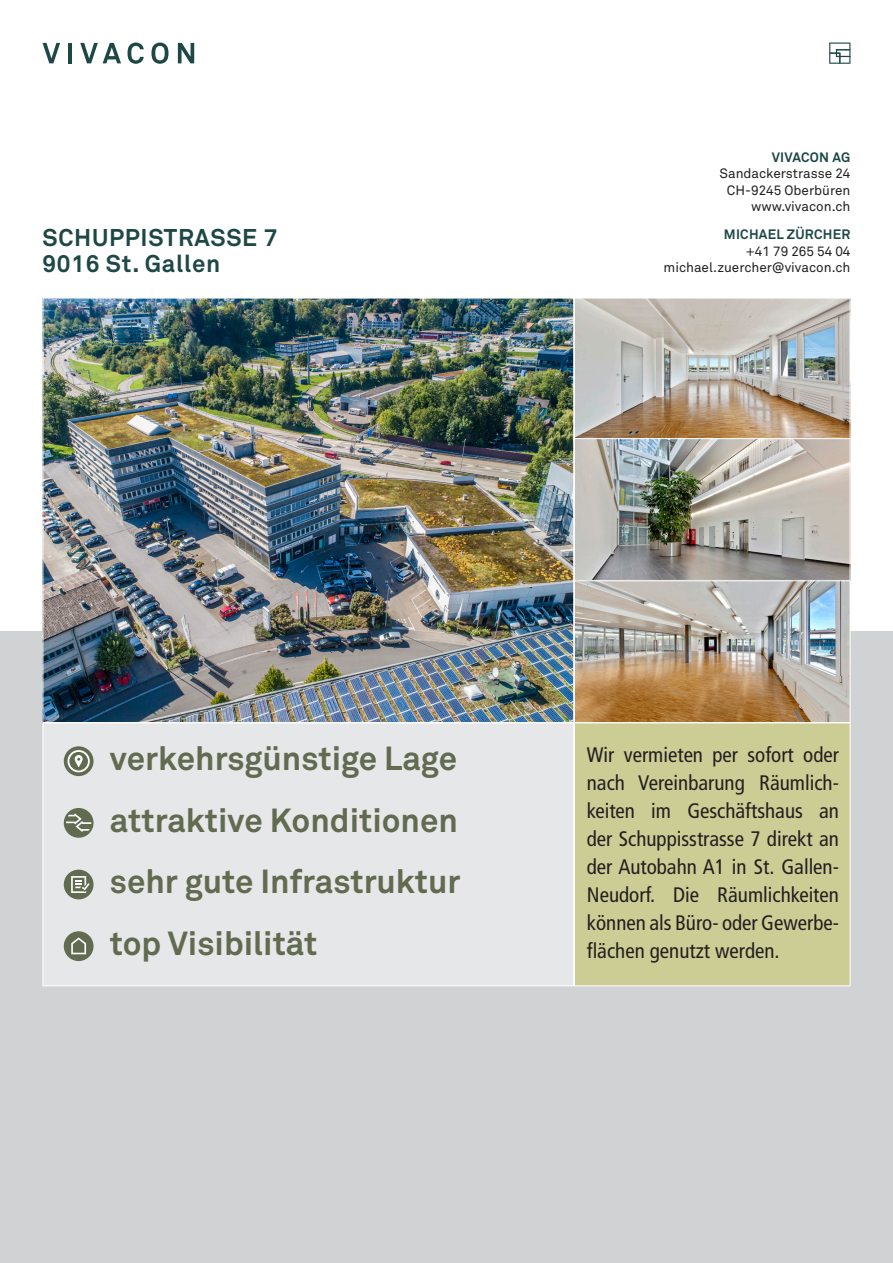
<style>
.page{position:relative;width:893px;height:1263px;background:#fff}
.page>*{position:absolute;margin:0;border:0;box-sizing:border-box;transform-origin:0 0}
.t1{font:700 33px "Akkurat";color:#616b50}
.t2{font:700 24px "Akkurat";letter-spacing:.03em;color:#1e4846}
.t3{font:condensed 21px/28px "Frutiger LT";color:#231f20;text-align:justify}
.t4{font:13.5px "Akkurat";color:#231f20}
.t5{font:700 13.5px "Akkurat";letter-spacing:.02em;color:#1e4846}
</style>
<div class="page">
<div style="left:0;top:631px;width:893px;height:632px;background:#d1d2d4"></div>
<img style="left:45px;top:300px;width:803px;height:421px">
<div style="left:574px;top:298px;width:276px;height:142px;border:1px solid #fff"></div>
<div style="left:574px;top:438px;width:276px;height:143px;border:1px solid #fff"></div>
<div style="left:574px;top:580px;width:276px;height:143px;border:1px solid #fff"></div>
<div style="left:43px;top:722px;width:531px;height:264px;background:#e6e7e9;border:1px solid #fff"></div>
<svg style="left:64px;top:746px;width:30px;height:30px"></svg>
<svg style="left:68px;top:750px;width:22px;height:22px"></svg>
<svg style="left:64px;top:808px;width:30px;height:30px"></svg>
<svg style="left:66px;top:813px;width:25px;height:19px"></svg>
<div style="left:64px;top:931px;width:30px;height:30px;background:#616b50;border-radius:50%"></div>
<svg style="left:71px;top:937px;width:15px;height:17px"></svg>
<div style="left:64px;top:870px;width:30px;height:29px;background:#616b50;border-radius:50%"></div>
<svg style="left:71px;top:876px;width:19px;height:17px"></svg>
<div style="left:574px;top:722px;width:276px;height:264px;background:#cccd94;border:1px solid #fff"></div>
<svg style="left:43px;top:43px;width:17px;height:20px"></svg>
<hr style="left:68px;top:43px;width:4px;height:20px;background:#1e4846">
<svg style="left:80px;top:43px;width:41px;height:20px"></svg>
<svg style="left:128px;top:43px;width:16px;height:21px"></svg>
<svg style="left:152px;top:43px;width:16px;height:21px"></svg>
<svg style="left:178px;top:43px;width:16px;height:20px"></svg>
<svg style="left:829px;top:43px;width:21px;height:21px"></svg>
<p class="t2" style="left:43px;top:223px;width:236px">SCHUPPISTRASSE 7</p>
<p class="t2" style="left:43px;top:248px;width:179px">9016 St. Gallen</p>
<p class="t5" style="left:772px;top:148px;width:80px">VIVACON AG</p>
<p class="t4" style="left:720px;top:165px;width:132px">Sandackerstrasse 24</p>
<p class="t4" style="left:727px;top:182px;width:125px">CH-9245 Oberbüren</p>
<p class="t4" style="left:751px;top:198px;width:101px">www.vivacon.ch</p>
<p class="t5" style="left:724px;top:226px;width:128px">MICHAEL ZÜRCHER</p>
<p class="t4" style="left:746px;top:243px;width:106px">+41 79 265 54 04</p>
<p class="t4" style="left:663px;top:260px;width:188px">michael.zuercher@vivacon.ch</p>
<p class="t1" style="left:110px;top:738px;width:349px">verkehrsgünstige Lage</p>
<p class="t1" style="left:110px;top:799px;width:350px">attraktive Konditionen</p>
<p class="t1" style="left:110px;top:861px;width:352px">sehr gute Infrastruktur</p>
<p class="t1" style="left:110px;top:922px;width:209px">top Visibilität</p>
<p class="t3" style="left:587px;top:741px;width:254px">Wir vermieten per sofort oder nach Vereinbarung Räumlich&shy;keiten im Geschäftshaus an der Schuppisstrasse 7 direkt an der Autobahn A1 in St. Gallen-Neudorf. Die Räumlichkeiten können als Büro- oder Gewerbe&shy;flächen genutzt werden.</p>
</div>
